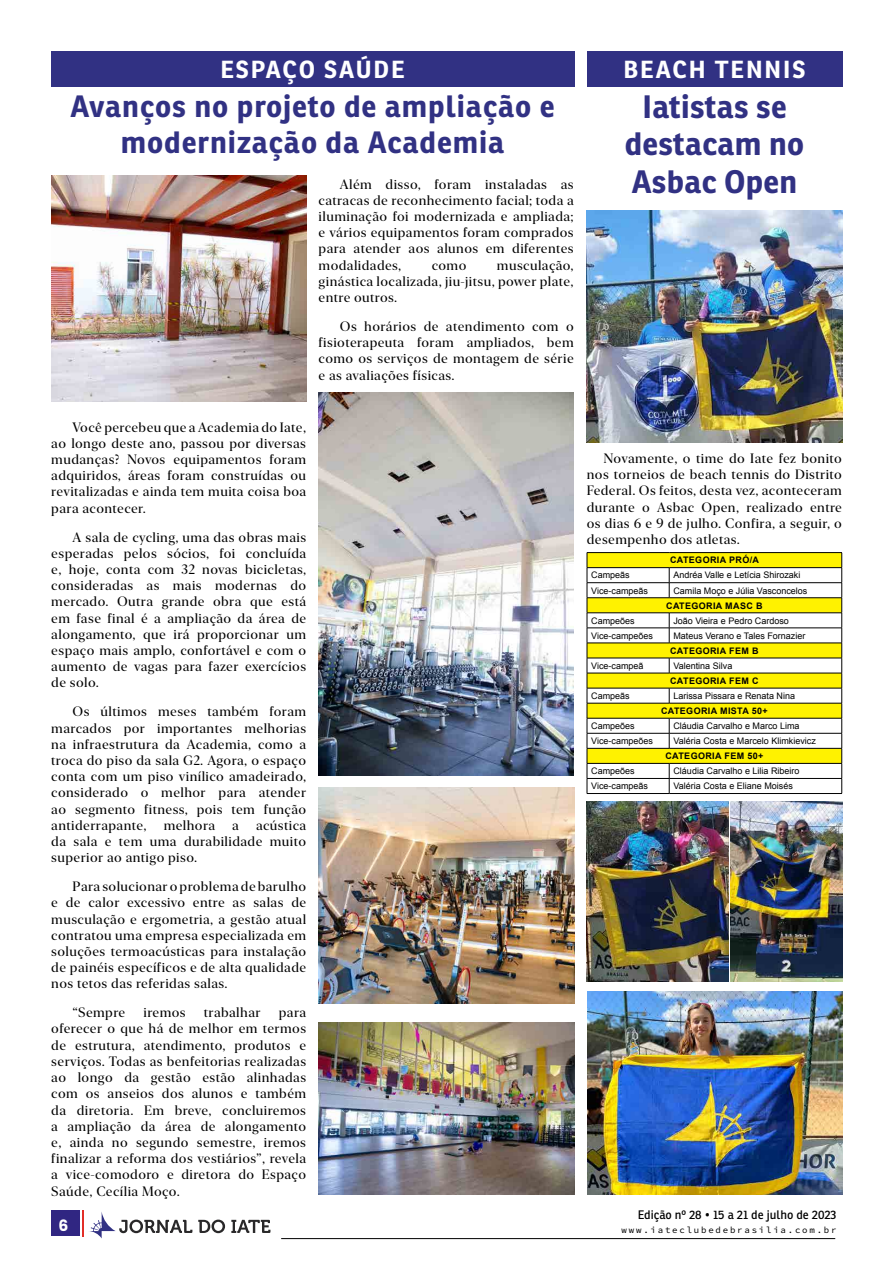
<style>
.page{position:relative;width:893px;height:1263px;background:#fff}
.page>*{position:absolute;margin:0;border:0;box-sizing:border-box;transform-origin:0 0}
.t1{font:700 31.5px/37.8px "Ronnia";letter-spacing:.01em;color:#313183;text-align:center}
.t2{font:700 30px/36px "Ronnia";letter-spacing:.03em;color:#313183;text-align:center}
.t3{font:700 24px "Ronnia";letter-spacing:.08em;color:#fff}
.t4{font:700 15.6px "Poppins";color:#fff}
.t5{font:13.5px/16.2px "New York Extra Large";letter-spacing:.03em;color:#000;text-align:justify}
.t6{font:12px "Ronnia";color:#000}
.t7{font:9px "Arial";color:#000}
.t8{font:700 9px "Arial";letter-spacing:.04em;color:#000}
.t9{font:9px "Source Code Variable";letter-spacing:.2em;color:#000}
</style>
<div class="page">
<div style="left:51px;top:1210px;width:28px;height:25px;background:#302682"></div>
<svg style="left:83px;top:1210px;width:187px;height:28px"></svg>
<hr style="left:281px;top:1238px;width:554px;height:1px;background:#000">
<div style="left:51px;top:51px;width:523px;height:36px;background:#313183"></div>
<div style="left:587px;top:51px;width:255px;height:36px;background:#313183"></div>
<svg style="left:588px;top:553px;width:253px;height:210px"></svg>
<hr style="left:587px;top:552px;width:82px;height:1px;background:#000">
<hr style="left:669px;top:552px;width:173px;height:1px;background:#000">
<hr style="left:587px;top:567px;width:82px;height:1px;background:#000">
<hr style="left:669px;top:567px;width:173px;height:1px;background:#000">
<hr style="left:587px;top:582px;width:82px;height:1px;background:#000">
<hr style="left:669px;top:582px;width:173px;height:1px;background:#000">
<svg style="left:669px;top:568px;width:1px;height:29px"></svg>
<hr style="left:587px;top:597px;width:82px;height:1px;background:#000">
<hr style="left:669px;top:597px;width:173px;height:1px;background:#000">
<hr style="left:587px;top:612px;width:82px;height:1px;background:#000">
<hr style="left:669px;top:612px;width:173px;height:1px;background:#000">
<hr style="left:587px;top:628px;width:82px;height:1px;background:#000">
<hr style="left:669px;top:628px;width:173px;height:1px;background:#000">
<svg style="left:669px;top:613px;width:1px;height:30px"></svg>
<hr style="left:587px;top:643px;width:82px;height:1px;background:#000">
<hr style="left:669px;top:643px;width:173px;height:1px;background:#000">
<hr style="left:587px;top:658px;width:82px;height:1px;background:#000">
<hr style="left:669px;top:658px;width:173px;height:1px;background:#000">
<svg style="left:669px;top:658px;width:1px;height:15px"></svg>
<hr style="left:587px;top:673px;width:82px;height:1px;background:#000">
<hr style="left:669px;top:673px;width:173px;height:1px;background:#000">
<hr style="left:587px;top:688px;width:82px;height:1px;background:#000">
<hr style="left:669px;top:688px;width:173px;height:1px;background:#000">
<svg style="left:669px;top:688px;width:1px;height:15px"></svg>
<hr style="left:587px;top:703px;width:82px;height:1px;background:#000">
<hr style="left:669px;top:703px;width:173px;height:1px;background:#000">
<hr style="left:587px;top:718px;width:82px;height:1px;background:#000">
<hr style="left:669px;top:718px;width:173px;height:1px;background:#000">
<hr style="left:587px;top:733px;width:82px;height:1px;background:#000">
<hr style="left:669px;top:733px;width:173px;height:1px;background:#000">
<svg style="left:669px;top:718px;width:1px;height:30px"></svg>
<hr style="left:587px;top:748px;width:82px;height:1px;background:#000">
<hr style="left:669px;top:748px;width:173px;height:1px;background:#000">
<hr style="left:587px;top:763px;width:82px;height:1px;background:#000">
<hr style="left:669px;top:763px;width:173px;height:1px;background:#000">
<hr style="left:587px;top:778px;width:82px;height:1px;background:#000">
<svg style="left:587px;top:553px;width:1px;height:240px"></svg>
<hr style="left:669px;top:778px;width:173px;height:1px;background:#000">
<svg style="left:669px;top:763px;width:1px;height:30px"></svg>
<svg style="left:841px;top:553px;width:1px;height:240px"></svg>
<hr style="left:587px;top:793px;width:82px;height:1px;background:#000">
<hr style="left:669px;top:793px;width:173px;height:1px;background:#000">
<img style="left:587px;top:211px;width:255px;height:232px">
<img style="left:587px;top:992px;width:255px;height:203px">
<img style="left:731px;top:801px;width:111px;height:180px">
<img style="left:587px;top:801px;width:142px;height:180px">
<img style="left:51px;top:176px;width:255px;height:226px">
<img style="left:319px;top:1023px;width:255px;height:172px">
<img style="left:319px;top:392px;width:255px;height:383px">
<img style="left:319px;top:788px;width:255px;height:216px">
<h3 class="t3" style="left:220px;top:54px;width:186px">ESPAÇO SAÚDE</h3>
<h2 class="t2" style="left:71px;top:88px;width:485px">Avanços no projeto de ampliação e modernização da Academia</h2>
<p class="t5" style="left:319px;top:176px;width:257px;text-indent:21px">Além disso, foram instaladas as catracas de reconhecimento facial; toda a iluminação foi modernizada e ampliada; e vários equipamentos foram comprados para atender aos alunos em diferentes modalidades,</p>
<p class="t5" style="left:319px;top:257px;width:257px;text-indent:178px">musculação, ginástica localizada, jiu-jitsu, power plate, entre outros.</p>
<p class="t5" style="left:319px;top:318px;width:257px;text-indent:21px">Os horários de atendimento com o fisioterapeuta foram ampliados, bem como os serviços de montagem de série e as avaliações físicas.</p>
<p class="t5" style="left:432px;top:257px;width:36px">como</p>
<h3 class="t3" style="left:624px;top:54px;width:183px">BEACH TENNIS</h3>
<h1 class="t1" style="left:625px;top:87px;width:181px">Iatistas se destacam no<br>Asbac Open</h1>
<p class="t5" style="left:51px;top:419px;width:256px;text-indent:21px">Você percebeu que a Academia do Iate, ao longo deste ano, passou por diversas mudanças? Novos equipamentos foram adquiridos, áreas foram construídas ou revitalizadas e ainda tem muita coisa boa para acontecer.</p>
<p class="t5" style="left:51px;top:529px;width:256px;text-indent:21px">A sala de cycling, uma das obras mais esperadas pelos sócios, foi concluída e, hoje, conta com 32 novas bicicletas, consideradas as mais modernas do mercado. Outra grande obra que está em fase final é a ampliação da área de alongamento, que irá proporcionar um espaço mais amplo, confortável e com o aumento de vagas para fazer exercícios de solo.</p>
<p class="t5" style="left:51px;top:703px;width:256px;text-indent:21px">Os últimos meses também foram marcados por importantes melhorias na infraestrutura da Academia, como a troca do piso da sala G2. Agora, o espaço conta com um piso vinílico amadeirado, considerado o melhor para atender ao segmento fitness, pois tem função antiderrapante,</p>
<p class="t5" style="left:164px;top:817px;width:53px">melhora</p>
<p class="t5" style="left:232px;top:817px;width:8px">a</p>
<p class="t5" style="left:51px;top:817px;width:256px;text-indent:205px">acústica da sala e tem uma durabilidade muito superior ao antigo piso.</p>
<p class="t5" style="left:51px;top:878px;width:256px;text-indent:21px">Para solucionar o problema de barulho e de calor excessivo entre as salas de musculação e ergometria, a gestão atual contratou uma empresa especializada em soluções termoacústicas para instalação de painéis específicos e de alta qualidade nos tetos das referidas salas.</p>
<p class="t5" style="left:73px;top:1004px;width:54px">“Sempre</p>
<p class="t5" style="left:143px;top:1004px;width:44px">iremos</p>
<p class="t5" style="left:204px;top:1004px;width:58px">trabalhar</p>
<p class="t5" style="left:51px;top:1004px;width:256px;text-indent:227px">para oferecer o que há de melhor em termos de estrutura, atendimento, produtos e serviços. Todas as benfeitorias realizadas ao longo da gestão estão alinhadas com os anseios dos alunos e também da diretoria. Em breve, concluiremos a ampliação da área de alongamento e, ainda no segundo semestre, iremos finalizar a reforma dos vestiários”, revela a vice-comodoro e diretora do Espaço Saúde, Cecília Moço.</p>
<p class="t5" style="left:587px;top:450px;width:257px;text-indent:17px">Novamente, o time do Iate fez bonito nos torneios de beach tennis do Distrito Federal. Os feitos, desta vez, aconteceram durante o Asbac Open, realizado entre os dias 6 e 9 de julho. Confira, a seguir, o desempenho dos atletas.</p>
<p class="t8" style="left:670px;top:554px;width:91px">CATEGORIA PRÓ/A</p>
<p class="t7" style="left:591px;top:569px;width:40px">Campeãs</p>
<p class="t7" style="left:673px;top:569px;width:128px">Andréa Valle e Letícia Shirozaki</p>
<p class="t7" style="left:591px;top:584px;width:58px">Vice-campeãs</p>
<p class="t7" style="left:673px;top:584px;width:135px">Camila Moço e Júlia Vasconcelos</p>
<p class="t8" style="left:666px;top:599px;width:98px">CATEGORIA MASC B</p>
<p class="t7" style="left:591px;top:614px;width:45px">Campeões</p>
<p class="t7" style="left:673px;top:614px;width:117px">João Vieira e Pedro Cardoso</p>
<p class="t7" style="left:591px;top:630px;width:63px">Vice-campeões</p>
<p class="t7" style="left:673px;top:630px;width:133px">Mateus Verano e Tales Fornazier</p>
<p class="t8" style="left:670px;top:645px;width:90px">CATEGORIA FEM B</p>
<p class="t7" style="left:591px;top:660px;width:54px">Vice-campeã</p>
<p class="t7" style="left:673px;top:660px;width:60px">Valentina Silva</p>
<p class="t8" style="left:670px;top:675px;width:90px">CATEGORIA FEM C</p>
<p class="t7" style="left:591px;top:690px;width:40px">Campeãs</p>
<p class="t7" style="left:673px;top:690px;width:123px">Larissa Pissara e Renata Nina</p>
<p class="t8" style="left:661px;top:705px;width:108px">CATEGORIA MISTA 50+</p>
<p class="t7" style="left:591px;top:720px;width:45px">Campeões</p>
<p class="t7" style="left:673px;top:720px;width:128px">Cláudia Carvalho e Marco Lima</p>
<p class="t7" style="left:591px;top:735px;width:63px">Vice-campeões</p>
<p class="t7" style="left:673px;top:735px;width:144px">Valéria Costa e Marcelo Klimkievicz</p>
<p class="t8" style="left:665px;top:750px;width:100px">CATEGORIA FEM 50+</p>
<p class="t7" style="left:591px;top:765px;width:45px">Campeões</p>
<p class="t7" style="left:673px;top:765px;width:128px">Cláudia Carvalho e Lilia Ribeiro</p>
<p class="t7" style="left:591px;top:780px;width:58px">Vice-campeãs</p>
<p class="t7" style="left:673px;top:780px;width:121px">Valéria Costa e Eliane Moisés</p>
<p class="t6" style="left:638px;top:1207px;width:200px">Edição nº 28 • 15 a 21 de julho de 2023</p>
<p class="t4" style="left:58px;top:1217px;width:11px">6</p>
<p class="t9" style="left:622px;top:1224px;width:216px">www.iateclubedebrasilia.com.br</p>
</div>
